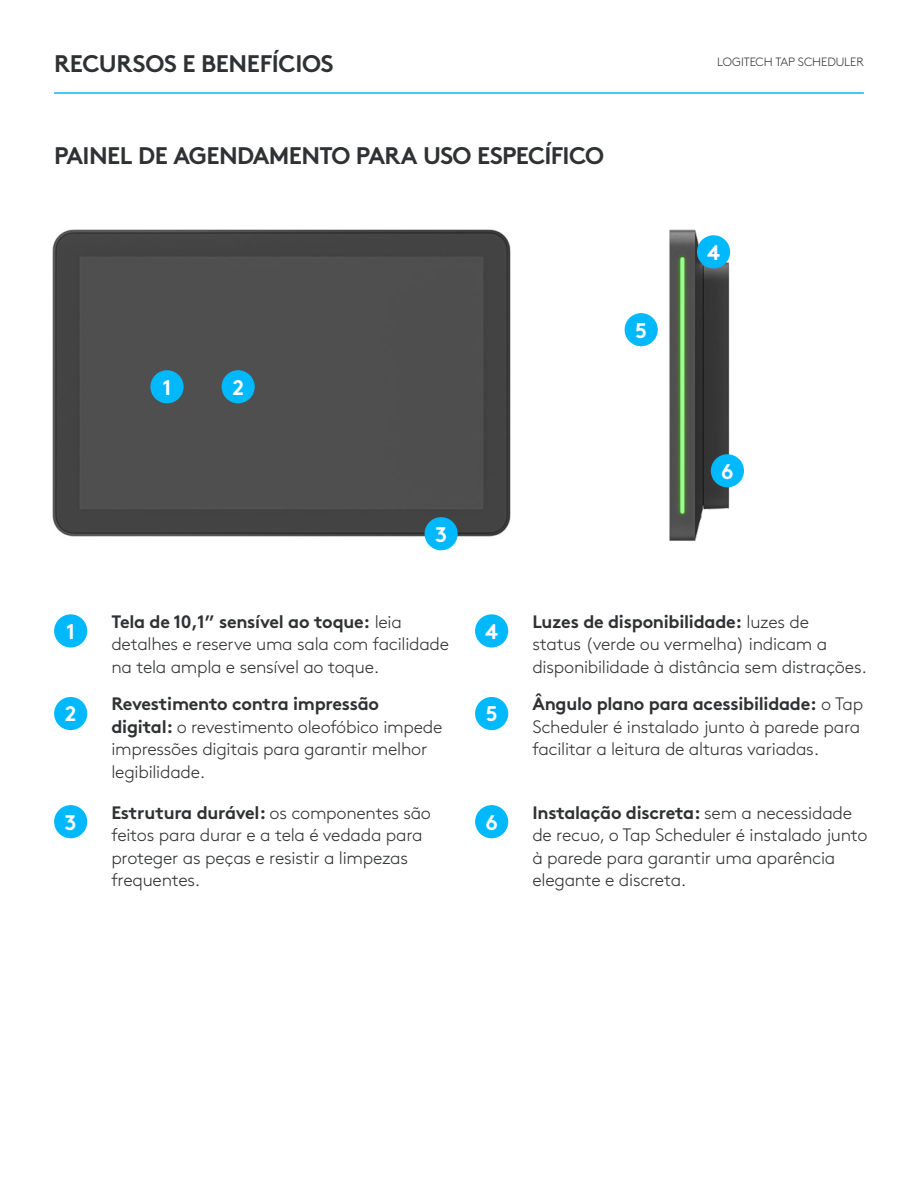
<style>
.page{position:relative;width:918px;height:1188px;background:#fff}
.page>*{position:absolute;margin:0;border:0;box-sizing:border-box;transform-origin:0 0}
.t1{font:700 24px "Brown Pro";letter-spacing:-.025em;color:#2f3132}
.t2{font:700 21.15px "Brown Pro";color:#fff}
.t3{font:300 18px/22.5px "Brown Pro";letter-spacing:-.015em;color:#2f3132}
.t4{font:300 12px "Brown Pro";letter-spacing:-.005em;color:#2f3132}
.s1{font-weight:700}
</style>
<div class="page">
<hr style="left:54px;top:92px;width:810px;height:2px;background:#00b8fc">
<img style="left:624px;top:229px;width:120px;height:312px">
<img style="left:52px;top:229px;width:459px;height:322px">
<div style="left:54px;top:614px;width:33px;height:34px;background:#00b8fc;border-radius:50%"></div>
<div style="left:475px;top:614px;width:33px;height:34px;background:#00b8fc;border-radius:50%"></div>
<div style="left:150px;top:370px;width:34px;height:33px;background:#00b8fc;border-radius:50%"></div>
<div style="left:54px;top:697px;width:33px;height:33px;background:#00b8fc;border-radius:50%"></div>
<div style="left:475px;top:697px;width:33px;height:33px;background:#00b8fc;border-radius:50%"></div>
<div style="left:625px;top:313px;width:33px;height:33px;background:#00b8fc;border-radius:50%"></div>
<div style="left:222px;top:370px;width:33px;height:33px;background:#00b8fc;border-radius:50%"></div>
<div style="left:54px;top:805px;width:33px;height:33px;background:#00b8fc;border-radius:50%"></div>
<div style="left:475px;top:805px;width:33px;height:33px;background:#00b8fc;border-radius:50%"></div>
<div style="left:425px;top:517px;width:33px;height:33px;background:#00b8fc;border-radius:50%"></div>
<div style="left:697px;top:235px;width:33px;height:33px;background:#00b8fc;border-radius:50%"></div>
<div style="left:711px;top:454px;width:33px;height:33px;background:#00b8fc;border-radius:50%"></div>
<h1 class="t1" style="left:54px;top:44px;width:281px">RECURSOS E BENEFÍCIOS</h1>
<p class="t4" style="left:717px;top:53px;width:148px">LOGITECH TAP SCHEDULER</p>
<h1 class="t1" style="left:54px;top:136px;width:551px">PAINEL DE AGENDAMENTO PARA USO ESPECÍFICO</h1>
<p class="t2" style="left:163px;top:370px;width:10px">1</p>
<p class="t2" style="left:232px;top:370px;width:13px">2</p>
<p class="t2" style="left:435px;top:517px;width:14px">3</p>
<p class="t2" style="left:635px;top:313px;width:13px">5</p>
<p class="t2" style="left:707px;top:235px;width:14px">4</p>
<p class="t2" style="left:721px;top:454px;width:14px">6</p>
<p class="t3" style="left:111px;top:609px;width:339px"><span class="s1">Tela de 10,1” sensível ao toque:</span> leia detalhes e reserve uma sala com facilidade na tela ampla e sensível ao toque.</p>
<p class="t3" style="left:532px;top:609px;width:336px"><span class="s1">Luzes de disponibilidade:</span> luzes de<br>status (verde ou vermelha) indicam a disponibilidade à distância sem distrações.</p>
<p class="t2" style="left:66px;top:614px;width:10px">1</p>
<p class="t2" style="left:485px;top:614px;width:14px">4</p>
<p class="t3" style="left:111px;top:692px;width:333px"><span class="s1">Revestimento contra impressão digital:</span> o revestimento oleofóbico impede impressões digitais para garantir melhor legibilidade.</p>
<p class="t3" style="left:532px;top:692px;width:332px"><span class="s1">Ângulo plano para acessibilidade:</span> o Tap<br>Scheduler é instalado junto à parede para facilitar a leitura de alturas variadas.</p>
<p class="t2" style="left:65px;top:697px;width:13px">2</p>
<p class="t2" style="left:486px;top:697px;width:13px">5</p>
<p class="t3" style="left:111px;top:800px;width:321px"><span class="s1">Estrutura durável:</span> os componentes são feitos para durar e a tela é vedada para proteger as peças e resistir a limpezas frequentes.</p>
<p class="t3" style="left:532px;top:800px;width:337px"><span class="s1">Instalação discreta:</span> sem a necessidade de recuo, o Tap Scheduler é instalado junto à parede para garantir uma aparência elegante e discreta.</p>
<p class="t2" style="left:65px;top:805px;width:14px">3</p>
<p class="t2" style="left:485px;top:805px;width:14px">6</p>
</div>
